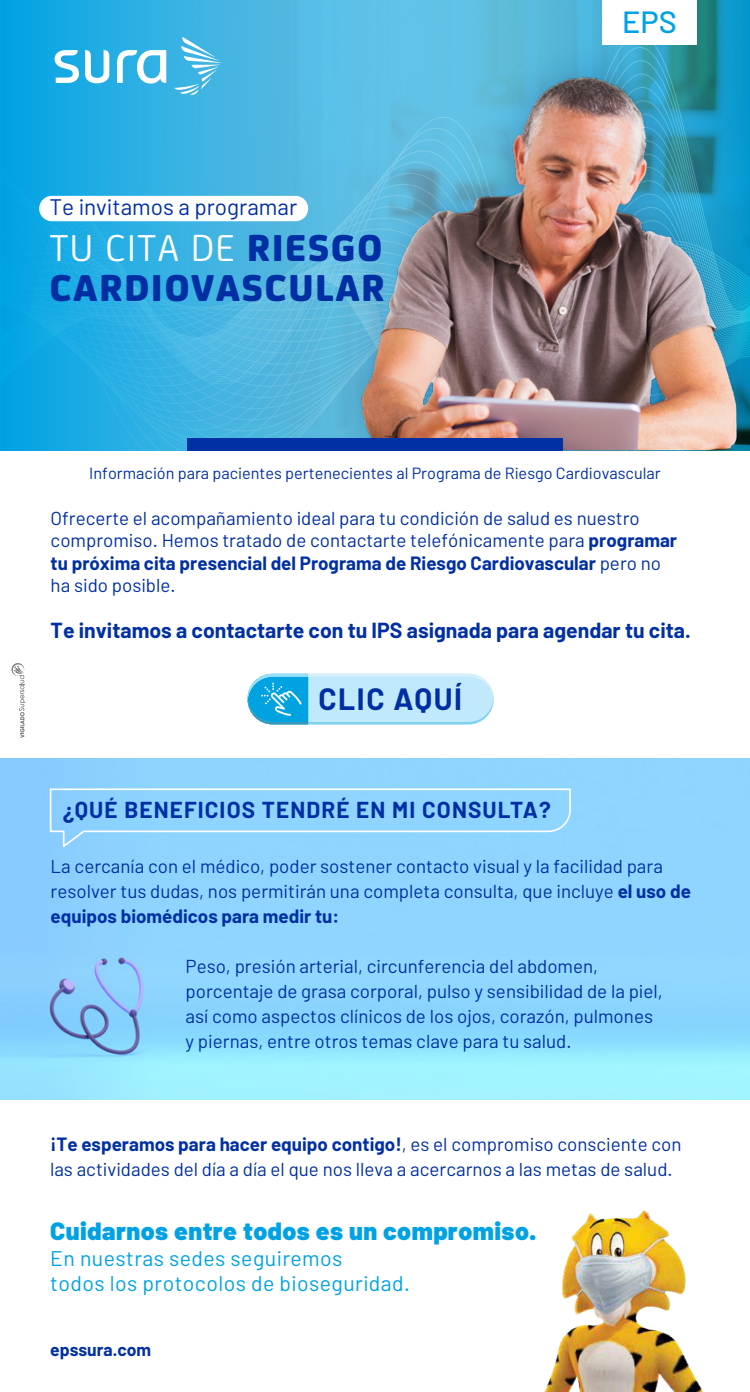
<style>
.page{position:relative;width:750px;height:1392px;background:#fff}
.page>*{position:absolute;margin:0;border:0;box-sizing:border-box;transform-origin:0 0}
.t1{font:800 40px/40px "FS Joey";letter-spacing:.035em;color:#002ea3}
.t2{font:500 30.75px "Barlow";color:#00a2e3}
.t3{font:700 30px "Barlow";letter-spacing:.05em;color:#002ea3}
.t4{font:900 25px "Barlow";letter-spacing:.02em;color:#00a2e3}
.t5{font:700 22.5px "Barlow";letter-spacing:.05em;color:#002ea3}
.t6{font:22.5px "Barlow";color:#002ea3}
.t7{font:21.25px/25.5px "Barlow";letter-spacing:.02em;color:#00a2e3}
.t8{font:700 21.25px "Barlow";color:#0030a3}
.t9{font:18.75px/25px "Barlow";color:#0030a3}
.t10{font:700 17.5px "Barlow";color:#0030a3}
.t11{font:16.25px "Barlow";color:#0030a3}
.s1{font-weight:400;color:#fff}
.s2{font-weight:700}
</style>
<div class="page">
<svg style="left:0;top:0;width:294px;height:34px;background:#2caee3"></svg>
<svg style="left:0;top:448px;width:750px;height:3px"></svg>
<svg style="left:0;top:34px;width:294px;height:394px;background:#2eafe2"></svg>
<img style="left:294px;top:0;width:456px;height:450px">
<img style="left:0;top:758px;width:750px;height:340px">
<svg style="left:174px;top:37px;width:47px;height:58px;background:#5ec0e7"></svg>
<svg style="left:85px;top:50px;width:24px;height:33px"></svg>
<svg style="left:55px;top:50px;width:24px;height:33px"></svg>
<svg style="left:117px;top:50px;width:49px;height:34px"></svg>
<div style="left:187px;top:438px;width:376px;height:12px;background:#0030a3"></div>
<div style="left:603px;top:0;width:94px;height:44px;background:#fff"></div>
<img style="left:545px;top:1210px;width:158px;height:181px">
<svg style="left:248px;top:673px;width:246px;height:51px;background:#9eddf5"></svg>
<div style="left:39px;top:196px;width:269px;height:25px;background:#fff;border-radius:13px"></div>
<svg style="left:12px;top:663px;width:13px;height:74px"></svg>
<svg style="left:49px;top:787px;width:523px;height:62px;background:#94d5fe"></svg>
<p class="t6" style="left:49px;top:193px;width:249px">Te invitamos a programar</p>
<h1 class="t1" style="left:49px;top:224px;width:337px"><span class="s1">TU CITA DE</span> RIESGO<br>CARDIOVASCULAR</h1>
<h2 class="t2" style="left:622px;top:3px;width:56px">EPS</h2>
<p class="t11" style="left:89px;top:463px;width:573px">Información para pacientes pertenecientes al Programa de Riesgo Cardiovascular</p>
<p class="t9" style="left:51px;top:506px;width:628px;line-height:22.5px">Ofrecerte el acompañamiento ideal para tu condición de salud es nuestro compromiso. Hemos tratado de contactarte telefónicamente para <span class="s2">programar tu próxima cita presencial del Programa de Riesgo Cardiovascular</span> pero no ha sido posible.</p>
<p class="t8" style="left:51px;top:614px;width:642px">Te invitamos a contactarte con tu IPS asignada para agendar tu cita.</p>
<h3 class="t3" style="left:319px;top:676px;width:145px">CLIC AQUÍ</h3>
<p class="t5" style="left:63px;top:793px;width:490px">¿QUÉ BENEFICIOS TENDRÉ EN MI CONSULTA?</p>
<p class="t9" style="left:51px;top:853px;width:642px">La cercanía con el médico, poder sostener contacto visual y la facilidad para resolver tus dudas, nos permitirán una completa consulta, que incluye <span class="s2">el uso de equipos biomédicos para medir tu:</span></p>
<p class="t9" style="left:186px;top:953px;width:479px">Peso, presión arterial, circunferencia del abdomen, porcentaje de grasa corporal, pulso y sensibilidad de la piel, así como aspectos clínicos de los ojos, corazón, pulmones y piernas, entre otros temas clave para tu salud.</p>
<p class="t9" style="left:50px;top:1130px;width:633px"><span class="s2">¡Te esperamos para hacer equipo contigo!</span>, es el compromiso consciente con las actividades del día a día el que nos lleva a acercarnos a las metas de salud.</p>
<h3 class="t4" style="left:50px;top:1215px;width:487px">Cuidarnos entre todos es un compromiso.</h3>
<p class="t7" style="left:50px;top:1244px;width:361px">En nuestras sedes seguiremos<br>todos los protocolos de bioseguridad.</p>
<p class="t10" style="left:50px;top:1336px;width:103px">epssura.com</p>
</div>
